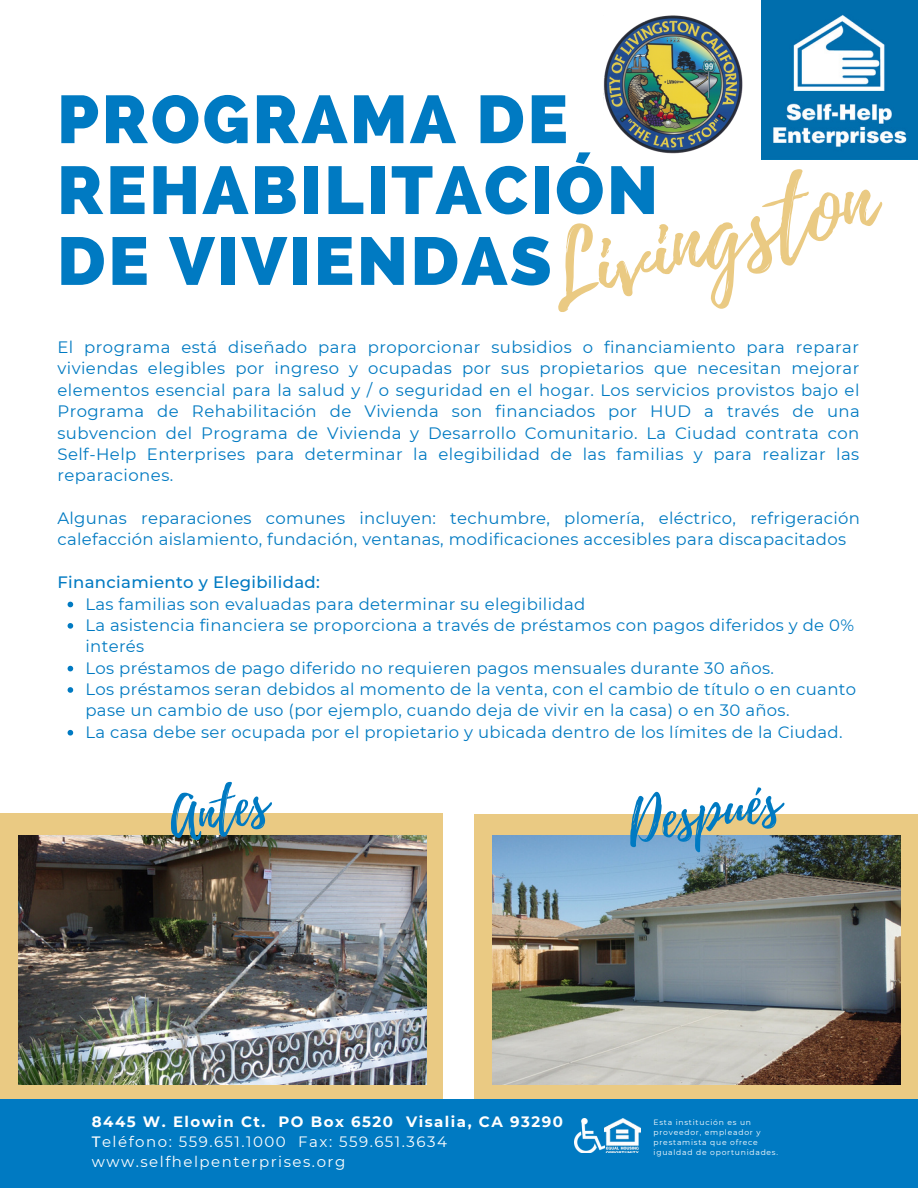
<style>
.page{position:relative;width:918px;height:1188px;background:#fff}
.page>*{position:absolute;margin:0;border:0;box-sizing:border-box;transform-origin:0 0}
.t1{font:97.5px "Playlist Script";color:#eaca83}
.t2{font:800 67.5px/70.8px "Raleway";letter-spacing:.04em;color:#007ac2}
.t3{font:55.5px "Playlist Script";color:#007ac2}
.t4{font:16.5px/21.3px "Montserrat";letter-spacing:.02em;color:#007ac2}
.t5{font:500 16.5px "Montserrat";letter-spacing:.02em;color:#007ac2}
.t6{font:15px/20.2px "Montserrat";letter-spacing:.1em;color:#fff}
.t7{font:7.65px/10.2px "Montserrat";letter-spacing:.1em;color:#fff}
.s1{font-weight:700}
.s2{font-weight:500}
</style>
<div class="page">
<div style="left:0;top:813px;width:443px;height:296px;background:#eaca83"></div>
<div style="left:474px;top:814px;width:444px;height:295px;background:#eaca83"></div>
<div style="left:0;top:1099px;width:918px;height:89px;background:#007ac2"></div>
<img style="left:761px;top:0;width:157px;height:160px">
<img style="left:575px;top:1118px;width:65px;height:35px">
<img style="left:492px;top:836px;width:409px;height:249px">
<img style="left:18px;top:836px;width:409px;height:249px">
<img style="left:603px;top:15px;width:140px;height:139px">
<svg style="left:68px;top:602px;width:5px;height:5px"></svg>
<svg style="left:68px;top:623px;width:5px;height:6px"></svg>
<svg style="left:68px;top:666px;width:5px;height:5px"></svg>
<svg style="left:68px;top:687px;width:5px;height:6px"></svg>
<svg style="left:68px;top:730px;width:5px;height:6px"></svg>
<h2 class="t2" style="left:57px;top:84px;width:602px">PROGRAMA DE<br>REHABILITACIÓN<br>DE VIVIENDAS</h2>
<h1 class="t1" style="left:531px;top:210px;width:336px;rotate:-14deg">Livingston</h1>
<p class="t4" style="left:57px;top:336px;width:804px;text-align:justify">El programa está diseñado para proporcionar subsidios o financiamiento para reparar viviendas elegibles por ingreso y ocupadas por sus propietarios que necesitan mejorar elementos esencial para la salud y / o seguridad en el hogar. Los servicios provistos bajo el Programa de Rehabilitación de Vivienda son financiados por HUD a través de una subvencion del Programa de Vivienda y Desarrollo Comunitario. La Ciudad contrata con Self-Help Enterprises para determinar la elegibilidad de las familias y para realizar las reparaciones.</p>
<p class="t4" style="left:57px;top:507px;width:804px">Algunas reparaciones comunes incluyen: techumbre, plomería, eléctrico, refrigeración calefacción aislamiento, fundación, ventanas, modificaciones accesibles para discapacitados</p>
<p class="t5" style="left:57px;top:572px;width:264px">Financiamiento y Elegibilidad:</p>
<p class="t4" style="left:85px;top:593px;width:772px">Las familias son evaluadas para determinar su elegibilidad<br>La asistencia financiera se proporciona a través de préstamos con pagos diferidos y de 0% interés<br>Los préstamos de pago diferido no requieren pagos mensuales durante 30 años.<br>Los préstamos seran debidos al momento de la venta, con el cambio de título o en cuanto pase un cambio de uso (por ejemplo, cuando deja de vivir en la casa) o en 30 años.<br>La casa debe ser ocupada por el propietario y ubicada dentro de los límites de la Ciudad.</p>
<h3 class="t3" style="left:161px;top:784px;width:102px;rotate:-13deg">Antes</h3>
<h3 class="t3" style="left:621px;top:785px;width:156px;rotate:-9deg">Después</h3>
<p class="t6" style="left:92px;top:1111px;width:473px"><span class="s1">8445 W. Elowin Ct. PO Box 6520 Visalia, CA 93290<br></span><span class="s2">T</span>eléfono: 559.651.1000 Fax: 559.651.3634 www.selfhelpenterprises.org</p>
<p class="t7" style="left:654px;top:1117px;width:126px">Esta institución es un proveedor, empleador y prestamista que ofrece igualdad de oportunidades.</p>
</div>
